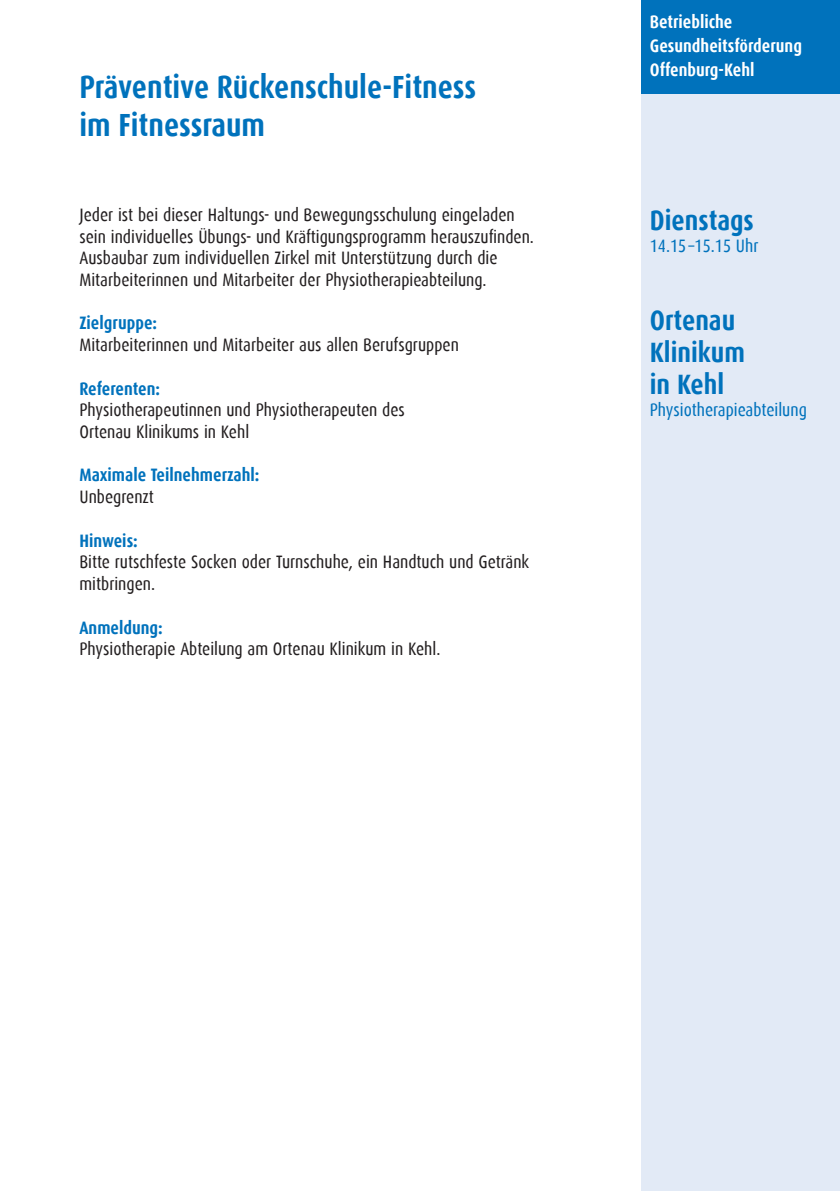
<style>
.page{position:relative;width:840px;height:1191px;background:#fff}
.page>*{position:absolute;margin:0;border:0;box-sizing:border-box;transform-origin:0 0}
.t1{font:700 32px/38.4px "Dax Condensed";color:#0072bc}
.Ort_rechts_1_5mm{font:700 28px "Dax Condensed";color:#0072bc}
.Links_Abstand_Verans{font:700 28px "Dax Condensed";color:#0072bc}
.t2{font:18px/21.6px "Dax Condensed";color:#231f20}
.t3{font:700 18px "Dax Condensed";color:#0072bc}
.t4{font:700 18px "Dax Condensed";color:#fff}
.Ort_rechts_1_5mm-2{font:18px "Dax Condensed";color:#0072bc}
</style>
<div class="page">
<div style="left:641px;top:0;width:198px;height:1191px;background:#e2eaf6"></div>
<div style="left:641px;top:0;width:198px;height:94px;background:#0072bc"></div>
<p class="t1" style="left:79px;top:68px;width:398px">Präventive Rückenschule-Fitness im Fitnessraum</p>
<p class="t2" style="left:79px;top:204px;width:456px">Jeder ist bei dieser Haltungs- und Bewegungsschulung eingeladen sein individuelles Übungs- und Kräftigungsprogramm herauszufinden.<br>Ausbaubar zum individuellen Zirkel mit Unterstützung durch die Mitarbeiterinnen und Mitarbeiter der Physiotherapieabteilung.</p>
<p class="t3" style="left:79px;top:313px;width:79px">Zielgruppe:</p>
<p class="t2" style="left:79px;top:334px;width:381px">Mitarbeiterinnen und Mitarbeiter aus allen Berufsgruppen</p>
<p class="t3" style="left:79px;top:378px;width:82px">Referenten:</p>
<p class="t2" style="left:79px;top:399px;width:327px">Physiotherapeutinnen und Physiotherapeuten des<br>Ortenau Klinikums in Kehl</p>
<p class="t3" style="left:79px;top:465px;width:181px">Maximale Teilnehmerzahl:</p>
<p class="t2" style="left:79px;top:486px;width:76px">Unbegrenzt</p>
<p class="t3" style="left:79px;top:530px;width:60px">Hinweis:</p>
<p class="t2" style="left:79px;top:551px;width:451px">Bitte rutschfeste Socken oder Turnschuhe, ein Handtuch und Getränk mitbringen.</p>
<p class="t3" style="left:79px;top:617px;width:85px">Anmeldung:</p>
<p class="t2" style="left:79px;top:638px;width:362px">Physiotherapie Abteilung am Ortenau Klinikum in Kehl.</p>
<p class="t4" style="left:649px;top:12px;width:84px">Betriebliche</p>
<p class="t4" style="left:649px;top:36px;width:153px">Gesundheitsförderung</p>
<p class="t4" style="left:649px;top:60px;width:106px">Offenburg-Kehl</p>
<p class="Ort_rechts_1_5mm" style="left:649px;top:205px;width:105px">Dienstags</p>
<p class="Ort_rechts_1_5mm-2" style="left:649px;top:236px;width:110px">14.15 –15.15 Uhr</p>
<p class="Links_Abstand_Verans" style="left:649px;top:304px;width:87px">Ortenau</p>
<p class="Ort_rechts_1_5mm" style="left:649px;top:336px;width:97px">Klinikum</p>
<p class="Ort_rechts_1_5mm" style="left:649px;top:368px;width:76px">in Kehl</p>
<p class="Ort_rechts_1_5mm-2" style="left:649px;top:399px;width:158px">Physiotherapieabteilung</p>
</div>
